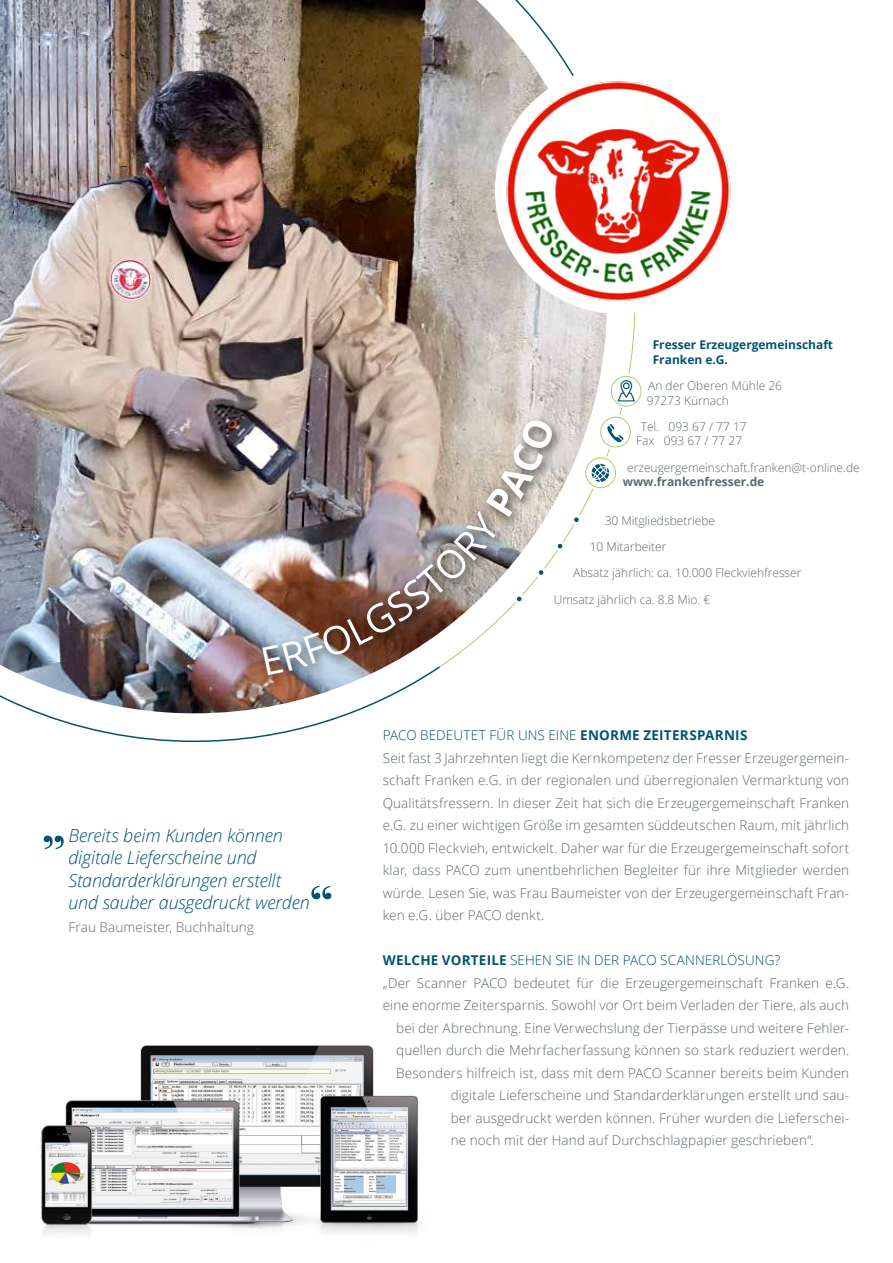
<style>
.page{position:relative;width:893px;height:1263px;background:#fff}
.page>*{position:absolute;margin:0;border:0;box-sizing:border-box;transform-origin:0 0}
.t1{font:60px "Bodoni Svty Two ITCTT";color:#005471}
.t2{font:italic 300 18px/22.5px "Open Sans";letter-spacing:-.005em;color:#005471}
.t3{font:300 13.5px/22.5px "Open Sans";letter-spacing:.01em;color:#5d686d}
.t4{font:300 13.5px "Open Sans";letter-spacing:.005em;color:#005471}
.t5{font:300 12px/14.4px "Open Sans";color:#5d686d}
.t6{font:700 12px/14.4px "Open Sans";color:#005471}
.t7{font:700 12px "Open Sans";color:#5d686d}
.s1{color:#005471}
.s2{font-weight:700;color:#005471}
.s3{font-weight:700}
</style>
<div class="page">
<img style="left:0;top:0;width:607px;height:713px">
<div style="left:256px;top:415px;width:307px;height:273px;background:#1a1a18;opacity:.75"></div>
<div style="left:495px;top:67px;width:246px;height:247px;background:#fff;border-radius:50%"></div>
<img style="left:503px;top:79px;width:228px;height:224px">
<div style="left:608px;top:373px;width:36px;height:36px;border:3px solid #fff;border-radius:50%"></div>
<svg style="left:599px;top:416px;width:33px;height:32px"></svg>
<div style="left:598px;top:414px;width:35px;height:36px;border:3px solid #fff;border-radius:50%"></div>
<svg style="left:584px;top:457px;width:33px;height:32px"></svg>
<div style="left:583px;top:455px;width:35px;height:35px;border:3px solid #fff;border-radius:50%"></div>
<div style="left:556px;top:542px;width:8px;height:8px;background:#005471;border-radius:50%"></div>
<div style="left:555px;top:541px;width:10px;height:10px;border:3px solid #fff;border-radius:50%"></div>
<div style="left:573px;top:516px;width:7px;height:7px;background:#005471;border-radius:50%"></div>
<div style="left:571px;top:514px;width:11px;height:11px;border:3px solid #fff;border-radius:50%"></div>
<img style="left:611px;top:380px;width:30px;height:26px">
<div style="left:611px;top:376px;width:30px;height:30px;border:1px solid #adce6c;border-radius:50%"></div>
<img style="left:601px;top:417px;width:29px;height:30px;border-radius:15px">
<div style="left:600px;top:417px;width:31px;height:30px;border:1px solid #adce6c;border-radius:50%"></div>
<img style="left:586px;top:458px;width:29px;height:29px;border-radius:15px">
<div style="left:586px;top:458px;width:30px;height:30px;border:1px solid #adce6c;border-radius:50%"></div>
<img style="left:40px;top:1045px;width:382px;height:189px">
<img style="left:263px;top:417px;width:292px;height:258px">
<h1 class="t1" style="left:40px;top:772px;width:28px">„</h1>
<h2 class="t2" style="left:68px;top:823px;width:243px">Bereits beim Kunden können digitale Lieferscheine und<br>Standarderklärungen erstellt und sauber ausgedruckt werden</h2>
<p class="t3" style="left:68px;top:915px;width:187px">Frau Baumeister, Buchhaltung</p>
<h1 class="t1" style="left:308px;top:859px;width:28px">“</h1>
<p class="t6" style="left:653px;top:337px;width:182px">Fresser Erzeugergemeinschaft<br>Franken e.G.</p>
<p class="t5" style="left:647px;top:378px;width:137px">An der Oberen Mühle 26<br>97273 Kürnach</p>
<p class="t5" style="left:636px;top:419px;width:112px;text-align:center">Tel. 093 67 / 77 17<br>Fax 093 67 / 77 27</p>
<p class="t5" style="left:627px;top:460px;width:234px">erzeugergemeinschaft.franken@t-online.de</p>
<p class="t7" style="left:623px;top:473px;width:143px">www.frankenfresser.de</p>
<p class="t5" style="left:605px;top:513px;width:112px">30 Mitgliedsbetriebe</p>
<p class="t5" style="left:590px;top:539px;width:78px">10 Mitarbeiter</p>
<p class="t5" style="left:573px;top:565px;width:230px">Absatz jährlich: ca. 10.000 Fleckviehfresser</p>
<p class="t5" style="left:554px;top:592px;width:158px">Umsatz jährlich ca. 8.8 Mio. €</p>
<p class="t3" style="left:383px;top:724px;width:468px"><span class="s1">PACO BEDEUTET FÜR UNS EINE</span> <span class="s2">ENORME ZEITERSPARNIS<br></span>Seit fast 3 Jahrzehnten liegt die Kernkompetenz der Fresser Erzeugergemein&shy;schaft Franken e.G. in der regionalen und überregionalen Vermarktung von Qualitätsfressern. In dieser Zeit hat sich die Erzeugergemeinschaft Franken e.G. zu einer wichtigen Größe im gesamten süddeutschen Raum, mit jährlich 10.000 Fleckvieh, entwickelt. Daher war für die Erzeugergemeinschaft sofort klar, dass PACO zum unentbehrlichen Begleiter für ihre Mitglieder werden würde. Lesen Sie, was Frau Baumeister von der Erzeugergemeinschaft Fran&shy;ken e.G. über PACO denkt.</p>
<p class="t4" style="left:383px;top:951px;width:399px"><span class="s3">WELCHE VORTEILE</span> SEHEN SIE IN DER PACO SCANNERLÖSUNG?</p>
<p class="t3" style="left:383px;top:971px;width:468px">„Der Scanner PACO bedeutet für die Erzeugergemeinschaft Franken e.G.</p>
<p class="t3" style="left:383px;top:994px;width:468px">eine enorme Zeitersparnis. Sowohl vor Ort beim Verladen der Tiere, als auch</p>
<p class="t3" style="left:396px;top:1016px;width:455px">bei der Abrechnung. Eine Verwechslung der Tierpässe und weitere Fehler-</p>
<p class="t3" style="left:396px;top:1039px;width:455px">quellen durch die Mehrfacherfassung können so stark reduziert werden.</p>
<p class="t3" style="left:396px;top:1061px;width:454px">Besonders hilfreich ist, dass mit dem PACO Scanner bereits beim Kunden</p>
<p class="t3" style="left:451px;top:1084px;width:400px">digitale Lieferscheine und Standarderklärungen erstellt und sau-</p>
<p class="t3" style="left:451px;top:1106px;width:400px">ber ausgedruckt werden können. Früher wurden die Lieferschei-</p>
<p class="t3" style="left:451px;top:1129px;width:365px">ne noch mit der Hand auf Durchschlagpapier geschrieben“.</p>
</div>
